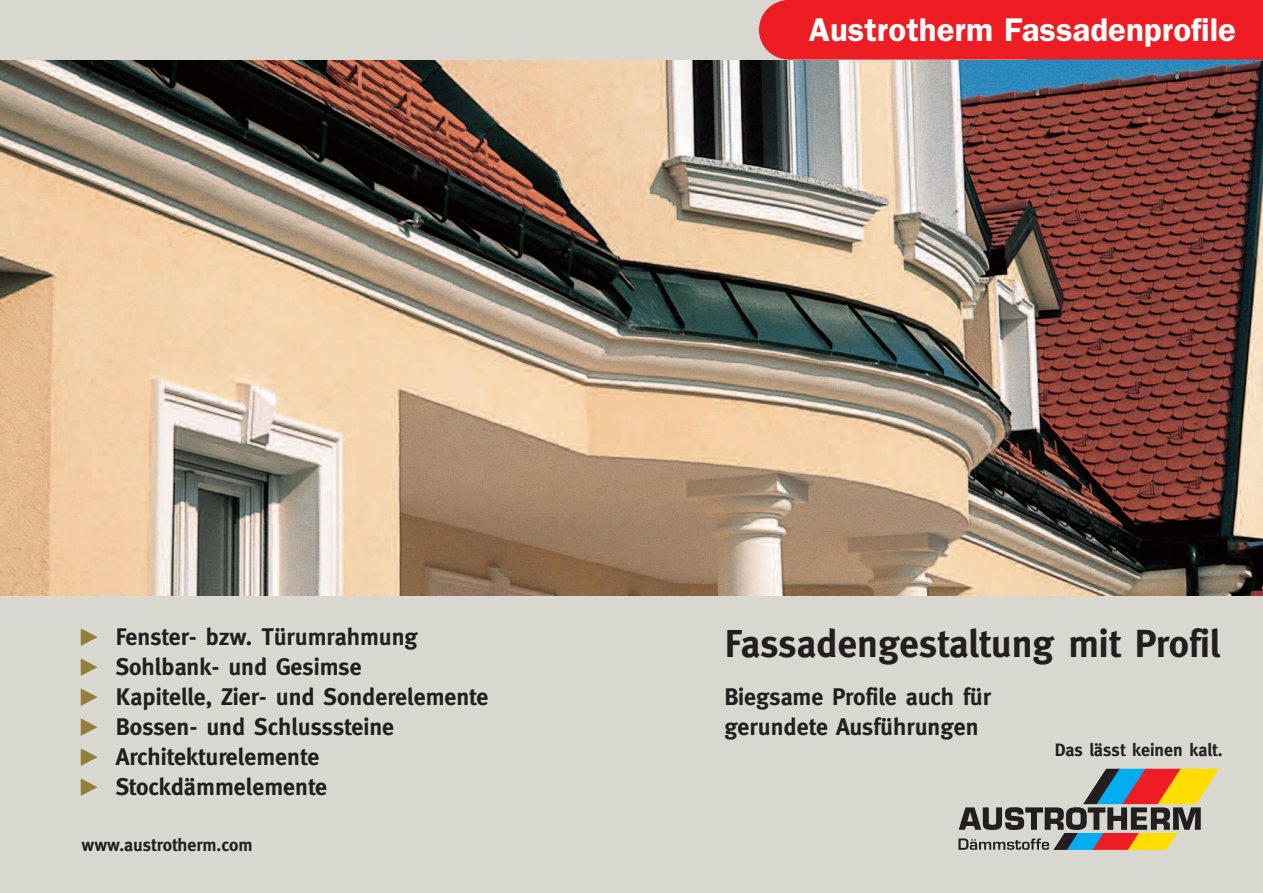
<style>
.page{position:relative;width:1263px;height:893px;background:#fff}
.page>*{position:absolute;margin:0;border:0;box-sizing:border-box;transform-origin:0 0}
.t1{font:700 39px "Meta";color:#231f20}
.t2{font:600 33px "Franklin Gothic";color:#fff}
.t3{font:700 24px/30px "Meta";color:#231f20}
.t4{font:700 24px "Scala Sans";color:#937f3a}
.t5{font:700 18px "Meta";color:#231f20}
.s1{font-family:"Scala Sans";color:#937f3a}
</style>
<div class="page">
<div style="left:0;top:459px;width:1263px;height:434px;background:#d8d8d0"></div>
<img style="left:0;top:60px;width:1263px;height:535px">
<div style="left:0;top:0;width:1026px;height:60px;background:#d8d8d0"></div>
<div style="left:759px;top:0;width:59px;height:60px;background:#ee1d23;border-radius:50%"></div>
<div style="left:784px;top:0;width:479px;height:60px;background:#ee1d23"></div>
<svg style="left:958px;top:769px;width:261px;height:81px"></svg>
<h2 class="t2" style="left:809px;top:10px;width:429px">Austrotherm Fassadenprofile</h2>
<p class="t3" style="left:77px;top:621px;width:414px;text-indent:39px">Fenster- bzw. Türumrahmung<br><span class="s1">Ω</span> Sohlbank- und Gesimse<br><span class="s1">Ω</span> Kapitelle, Zier- und Sonderelemente<br><span class="s1">Ω</span> Bossen- und Schlusssteine<br><span class="s1">Ω</span> Architekturelemente<br><span class="s1">Ω</span> Stockdämmelemente</p>
<p class="t4" style="left:77px;top:622px;width:25px">Ω</p>
<h1 class="t1" style="left:725px;top:620px;width:497px">Fassadengestaltung mit Profil</h1>
<p class="t3" style="left:724px;top:681px;width:268px">Biegsame Profile auch für gerundete Ausführungen</p>
<p class="t5" style="left:1055px;top:739px;width:169px">Das lässt keinen kalt.</p>
<p class="t5" style="left:82px;top:835px;width:173px">www.austrotherm.com</p>
</div>
